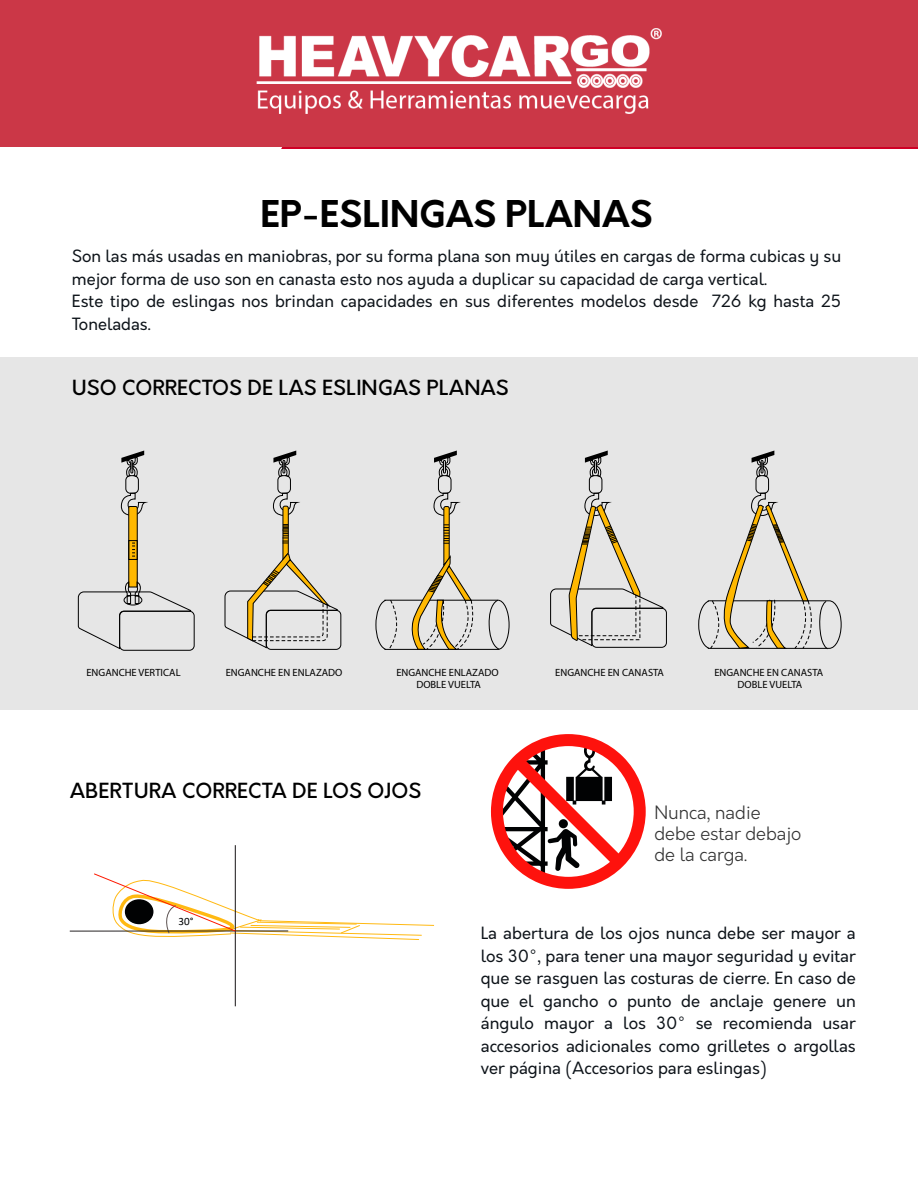
<style>
.page{position:relative;width:918px;height:1188px;background:#fff}
.page>*{position:absolute;margin:0;border:0;box-sizing:border-box;transform-origin:0 0}
.t1{font:700 36px "Orkney";color:#000}
.t2{font:500 20.4px "Orkney";color:#000}
.t3{font:300 18px/21px "Orkney";color:#333}
.t4{font:16.5px/22.5px "Orkney";color:#0d1319}
.t5{font:11.1px "Calibri";color:#010203}
.t6{font:10.5px/12.6px "Myriad Pro";color:#000;text-align:center}
</style>
<div class="page">
<div style="left:0;top:357px;width:918px;height:353px;background:#e6e6e6"></div>
<div style="left:125px;top:475px;width:14px;height:19px;border:1px solid #000;border-radius:5px"></div>
<svg style="left:121px;top:451px;width:23px;height:27px"></svg>
<div style="left:278px;top:475px;width:13px;height:19px;border:1px solid #000;border-radius:5px"></div>
<svg style="left:273px;top:451px;width:23px;height:34px"></svg>
<div style="left:438px;top:475px;width:13px;height:19px;border:1px solid #000;border-radius:5px"></div>
<svg style="left:434px;top:451px;width:23px;height:27px"></svg>
<div style="left:589px;top:475px;width:13px;height:19px;border:1px solid #000;border-radius:5px"></div>
<svg style="left:585px;top:451px;width:23px;height:34px"></svg>
<div style="left:756px;top:475px;width:13px;height:19px;border:1px solid #000;border-radius:5px"></div>
<svg style="left:752px;top:451px;width:22px;height:34px"></svg>
<div style="left:119px;top:611px;width:76px;height:40px;border:1px solid #000;border-radius:5px"></div>
<div style="left:266px;top:610px;width:75px;height:40px;border:1px solid #000;border-radius:5px"></div>
<div style="left:592px;top:608px;width:75px;height:40px;border:1px solid #000;border-radius:5px"></div>
<svg style="left:78px;top:492px;width:113px;height:158px"></svg>
<div style="left:124px;top:595px;width:18px;height:10px;border:1px solid #000;border-radius:50%"></div>
<svg style="left:224px;top:492px;width:114px;height:157px"></svg>
<svg style="left:375px;top:492px;width:135px;height:158px"></svg>
<svg style="left:698px;top:492px;width:144px;height:157px"></svg>
<svg style="left:550px;top:492px;width:114px;height:155px"></svg>
<hr style="left:235px;top:845px;width:1px;height:161px;background:#171416">
<hr style="left:70px;top:931px;width:218px;height:1px;background:#262223">
<svg style="left:93px;top:873px;width:342px;height:67px"></svg>
<svg style="left:491px;top:734px;width:155px;height:155px"></svg>
<div style="left:0;top:0;width:918px;height:147px;background:#cb3747"></div>
<img style="left:256px;top:29px;width:406px;height:85px">
<h1 class="t1" style="left:260px;top:190px;width:394px">EP-ESLINGAS PLANAS</h1>
<p class="t4" style="left:72px;top:245px;width:771px">Son las más usadas en maniobras, por su forma plana son muy útiles en cargas de forma cubicas y su mejor forma de uso son en canasta esto nos ayuda a duplicar su capacidad de carga vertical.<br>Este tipo de eslingas nos brindan capacidades en sus diferentes modelos desde 726 kg hasta 25<br>Toneladas.</p>
<p class="t2" style="left:72px;top:374px;width:438px">USO CORRECTOS DE LAS ESLINGAS PLANAS</p>
<p class="t6" style="left:86px;top:666px;width:96px">ENGANCHE VERTICAL</p>
<p class="t6" style="left:226px;top:666px;width:118px">ENGANCHE EN ENLAZADO</p>
<p class="t6" style="left:555px;top:666px;width:110px">ENGANCHE EN CANASTA</p>
<p class="t6" style="left:714px;top:666px;width:110px">ENGANCHE EN CANASTA<br>DOBLE VUELTA</p>
<p class="t6" style="left:396px;top:666px;width:104px">ENGANCHE ENLAZADO<br>DOBLE VUELTA</p>
<p class="t2" style="left:70px;top:777px;width:353px">ABERTURA CORRECTA DE LOS OJOS</p>
<p class="t5" style="left:178px;top:914px;width:17px">30°</p>
<p class="t3" style="left:654px;top:802px;width:148px">Nunca, nadie debe estar debajo de la carga.</p>
<p class="t4" style="left:481px;top:922px;width:377px;text-align:justify">La abertura de los ojos nunca debe ser mayor a los 30°, para tener una mayor seguridad y evitar que se rasguen las costuras de cierre. En caso de que el gancho o punto de anclaje genere un ángulo mayor a los 30° se recomienda usar accesorios adicionales como grilletes o argollas ver página (Accesorios para eslingas)</p>
</div>
